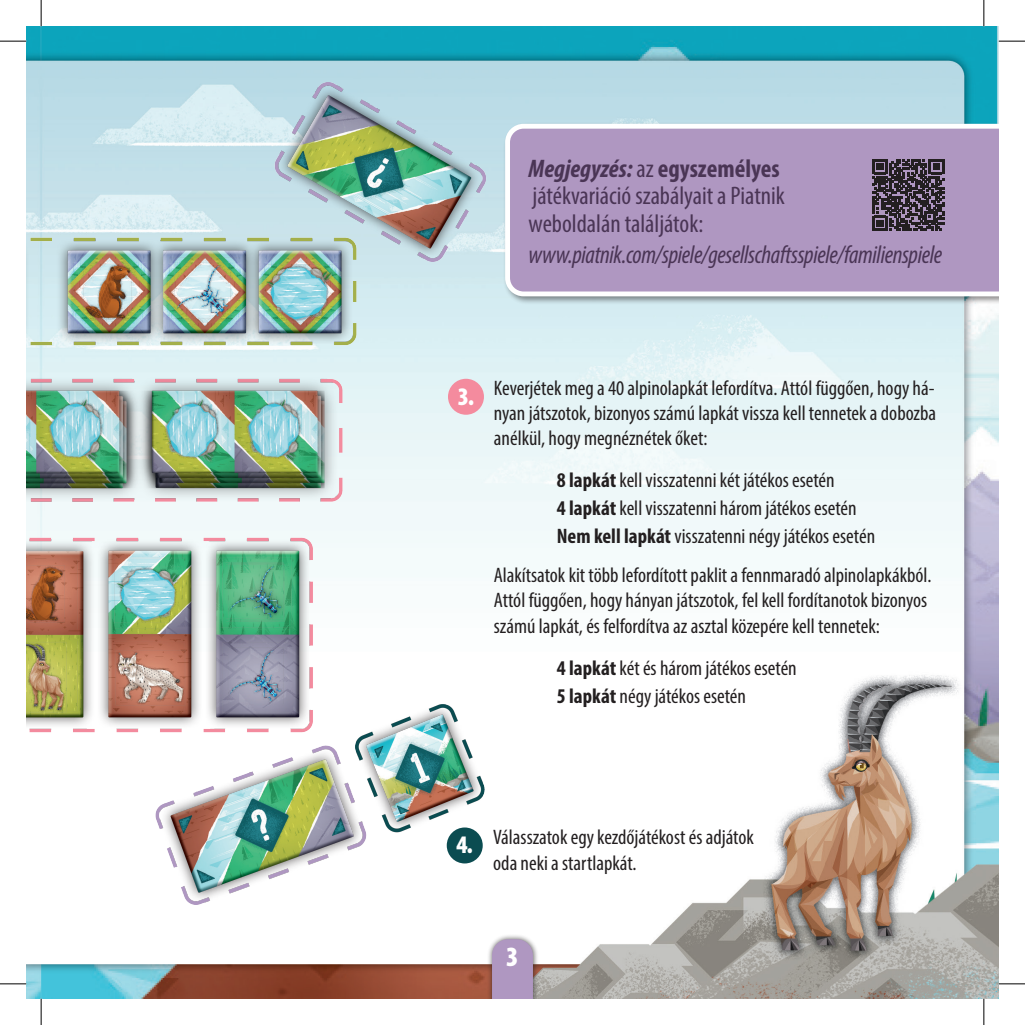
<style>
.page{position:relative;width:1025px;height:1025px;background:#fff}
.page>*{position:absolute;margin:0;border:0;box-sizing:border-box;transform-origin:0 0}
.t1{font:900 condensed 28px "Myriad Pro";color:#fff}
.t2{font:condensed 25.55px/27.7px "Myriad Pro";color:#4a3555}
.t3{font:italic condensed 25.55px "Myriad Pro";letter-spacing:-.015em;color:#4a3555}
.t4{font:900 condensed 25.38px "Myriad Pro";color:#fff}
.t5{font:condensed 21px/25.2px "Myriad Pro";color:#231f20}
.s1{font-weight:700;font-style:italic}
.s2{font-weight:700}
</style>
<div class="page">
<img style="left:26px;top:26px;width:973px;height:973px">
<img style="left:26px;top:82px;width:461px;height:823px">
<div style="left:503px;top:122px;width:496px;height:183px;background:#231f20;opacity:.5"></div>
<svg style="left:505px;top:124px;width:494px;height:172px;background:#b49dc5"></svg>
<svg style="left:872px;top:159px;width:72px;height:72px;background:#4b414e"></svg>
<div style="left:486px;top:934px;width:53px;height:65px;background:#231f20;opacity:.75"></div>
<div style="left:492px;top:939px;width:41px;height:60px;background:#af97c1"></div>
<div style="left:448px;top:379px;width:36px;height:36px;background:#f48b9e;border-radius:50%"></div>
<div style="left:447px;top:827px;width:36px;height:36px;background:#0b4c51;border-radius:50%"></div>
<svg style="left:0;top:41px;width:26px;height:1px"></svg>
<svg style="left:999px;top:41px;width:26px;height:1px"></svg>
<svg style="left:0;top:983px;width:26px;height:1px"></svg>
<svg style="left:999px;top:983px;width:26px;height:1px"></svg>
<svg style="left:41px;top:0;width:1px;height:26px"></svg>
<svg style="left:41px;top:999px;width:1px;height:26px"></svg>
<svg style="left:983px;top:0;width:1px;height:26px"></svg>
<svg style="left:983px;top:999px;width:1px;height:26px"></svg>
<p class="t2" style="left:529px;top:154px;width:258px"><span class="s1">Megjegyzés:</span> az <span class="s2">egyszemélyes </span>játékvariáció szabályait a Piatnik weboldalán találjátok:</p>
<p class="t3" style="left:529px;top:239px;width:415px">www.piatnik.com/spiele/gesellschaftsspiele/familienspiele</p>
<p class="t4" style="left:458px;top:380px;width:18px">3.</p>
<p class="t5" style="left:494px;top:375px;width:444px;text-align:justify">Keverjétek meg a 40 alpinolapkát lefordítva. Attól függően, hogy há&shy;nyan játszotok, bizonyos számú lapkát vissza kell tennetek a dobozba anélkül, hogy megnéznétek őket:</p>
<p class="t5" style="left:557px;top:466px;width:320px;line-height:28px"><span class="s2">8 lapkát</span> kell visszatenni két játékos esetén<br><span class="s2">4 lapkát</span> kell visszatenni három játékos esetén<br><span class="s2">Nem kell lapkát</span> visszatenni négy játékos esetén</p>
<p class="t5" style="left:494px;top:562px;width:439px">Alakítsatok kit több lefordított paklit a fennmaradó alpinolapkákból.<br>Attól függően, hogy hányan játszotok, fel kell fordítanotok bizonyos számú lapkát, és felfordítva az asztal közepére kell tennetek:</p>
<p class="t5" style="left:557px;top:653px;width:241px;line-height:28px"><span class="s2">4 lapkát</span> két és három játékos esetén<br><span class="s2">5 lapkát</span> négy játékos esetén</p>
<p class="t4" style="left:456px;top:829px;width:18px">4.</p>
<p class="t5" style="left:493px;top:825px;width:262px">Válasszatok egy kezdőjátékost és adjátok oda neki a startlapkát.</p>
<h1 class="t1" style="left:506px;top:939px;width:14px">3</h1>
</div>
